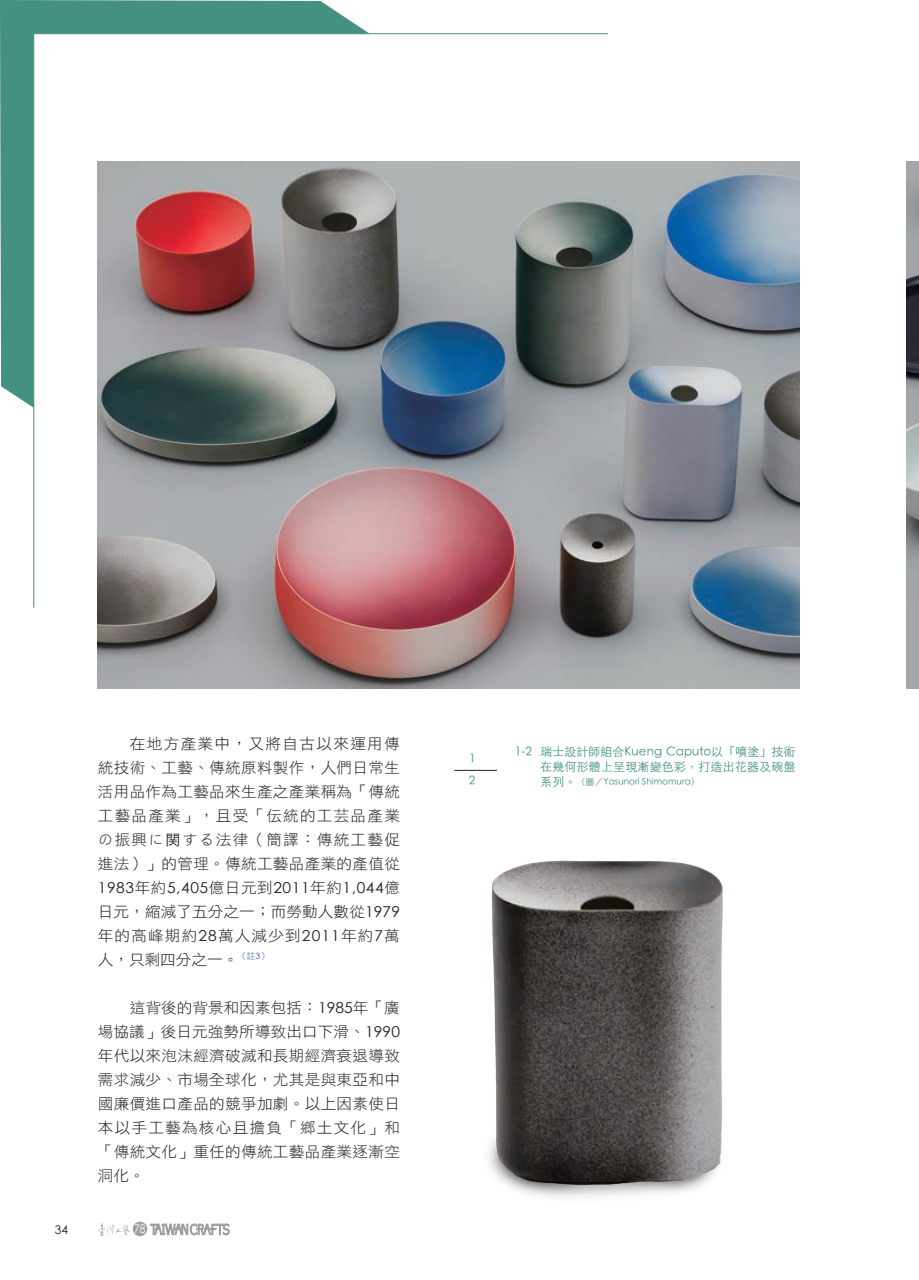
<style>
.page{position:relative;width:919px;height:1280px;background:#fff}
.page>*{position:absolute;margin:0;border:0;box-sizing:border-box;transform-origin:0 0}
.t1{font:15px/24px "DF Hei Std W3";letter-spacing:.02em;color:#231f20;text-align:justify;scale:1.04 1}
.t2{font:15px "Century Gothic";letter-spacing:.035em;color:#231f20;scale:1.04 1}
.t3{font:300 12px/21.3px "ST Heiti TC";color:#449182}
.t4{font:12px "Century Gothic";color:#231f20}
.t5{font:12px "Century Gothic";color:#fff;scale:.85 1}
.t6{font:300 9px "ST Heiti TC";color:#449182}
.s1{font-family:"ST Heiti SC";font-weight:300}
.s2{font-family:"DF Hei Std W3"}
.s3{font-family:"Century Gothic"}
.s4{font-size:12px}
</style>
<div class="page">
<svg style="left:0;top:0;width:369px;height:407px;background:#5d9f92"></svg>
<svg style="left:918px;top:484px;width:1px;height:205px"></svg>
<div style="left:38px;top:37px;width:880px;height:1148px;background:#fff"></div>
<img style="left:98px;top:162px;width:701px;height:526px">
<img style="left:454px;top:769px;width:269px;height:428px">
<img style="left:906px;top:162px;width:12px;height:526px">
<div style="left:133px;top:1222px;width:14px;height:14px;background:#9d9fa2;border-radius:50%"></div>
<div style="left:133px;top:1222px;width:14px;height:14px;border:1px solid #9d9fa2;border-radius:50%"></div>
<img style="left:98px;top:1223px;width:32px;height:13px">
<svg style="left:150px;top:1224px;width:79px;height:11px"></svg>
<hr style="left:454px;top:770px;width:43px;height:1px;background:#231f20">
<p class="t1" style="left:98px;top:731px;width:292px;text-indent:32px">在地方產業中，又將自古以來運用傳統技術、工藝、傳統原料製作，人們日常生活用品作為工藝品來生產之產業稱為「傳統工藝品產業」，且受「伝統的工芸品產業の振興に<span class="s1">関</span>する法律（簡譯：傳統工藝促進法）」的管理。傳統工藝品產業的產值從</p>
<p class="t2" style="left:98px;top:877px;width:292px">1983<span class="s2">年約</span>5,405<span class="s2">億日元到</span>2011<span class="s2">年約</span>1,044<span class="s2">億</span></p>
<p class="t1" style="left:98px;top:899px;width:292px">日元，縮減了五分之一；而勞動人數從<span class="s3">1979</span>年的高峰期約<span class="s3">28</span>萬人減少到<span class="s3">2011</span>年約<span class="s3">7</span>萬人，只剩四分之一。<sup>（註</sup><sup>3</sup><sup>）</sup></p>
<p class="t1" style="left:98px;top:995px;width:292px;text-indent:32px">這背後的背景和因素包括：<span class="s3">1985</span>年「廣場協議」後日元強勢所導致出口下滑、<span class="s3">1990</span>年代以來泡沫經濟破滅和長期經濟衰退導致需求減少、市場全球化，尤其是與東亞和中國廉價進口產品的競爭加劇。以上因素使日本以手工藝為核心且擔負「鄉土文化」和「傳統文化」重任的傳統工藝品產業逐漸空洞化。</p>
<p class="t4" style="left:55px;top:1223px;width:15px">34</p>
<p class="t5" style="left:134px;top:1221px;width:15px">78</p>
<p class="t3" style="left:469px;top:747px;width:8px">1<br>2</p>
<p class="t3" style="left:514px;top:743px;width:282px;line-height:15px;text-align:right">1-2 瑞士設計師組合Kueng Caputo以「噴塗」技術在幾何形體上呈現漸變色彩，打造出花器及碗盤</p>
<p class="t6" style="left:540px;top:774px;width:161px"><span class="s4">系列。</span>（圖／Yasunori Shimomura）</p>
</div>
